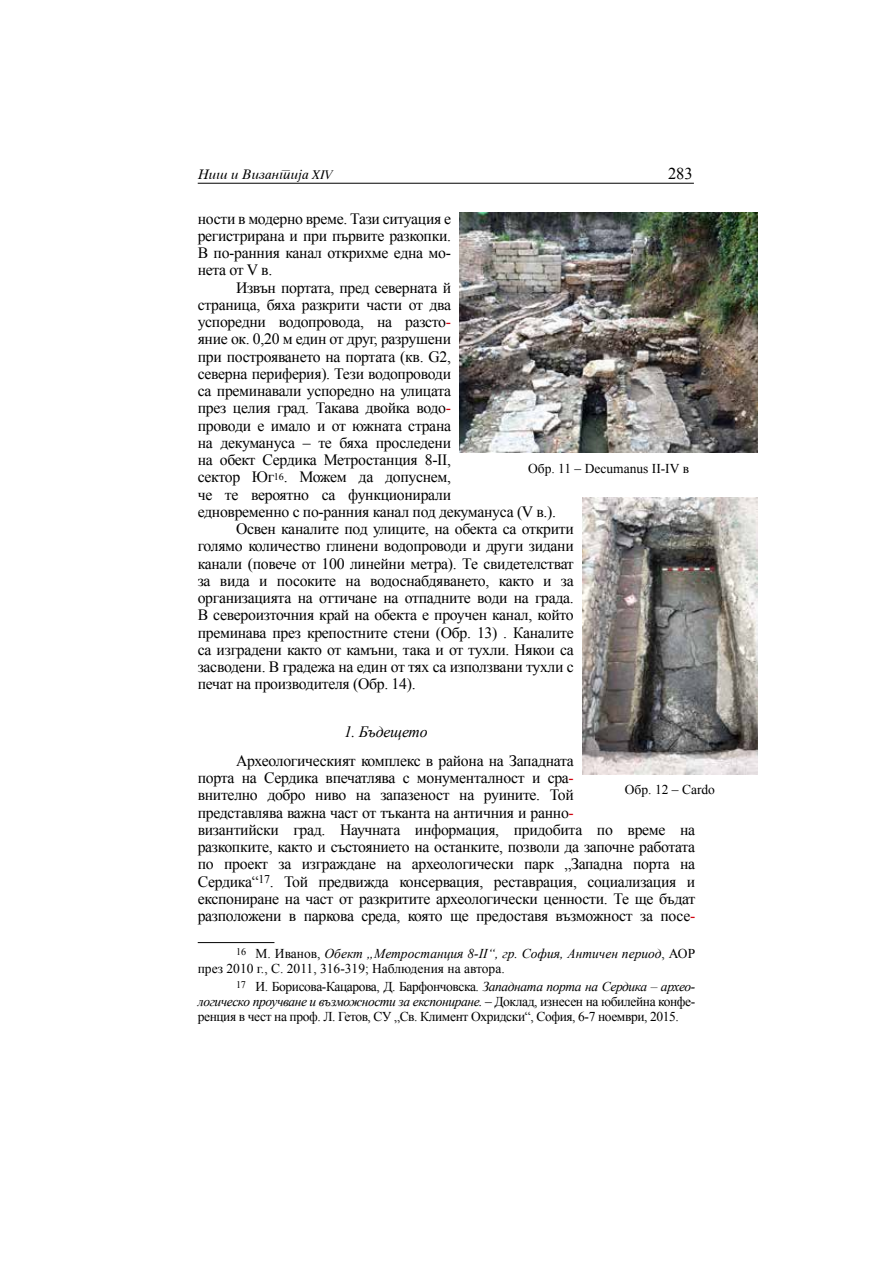
<style>
.page{position:relative;width:893px;height:1263px;background:#fff}
.page>*{position:absolute;margin:0;border:0;box-sizing:border-box;transform-origin:0 0}
.t1{font:16.5px "Times New Roman";color:#000}
.t2{font:15.75px/17.2px "Times New Roman";letter-spacing:-.02em;color:#000;text-align:justify}
.t3{font:italic 15.75px "Times New Roman";letter-spacing:-.02em;color:#000}
.t4{font:13.5px/15px "Times New Roman";letter-spacing:-.015em;color:#000}
.t5{font:italic 13.5px "Cir Times";color:#000}
.s1{font-family:"Times Roman YU Italic";font-style:normal}
.s2{color:#d1010e}
.s3{font-style:italic}
</style>
<div class="page">
<hr style="left:198px;top:183px;width:496px;height:1px;background:#000">
<hr style="left:198px;top:942px;width:76px;height:1px;background:#000">
<img style="left:460px;top:213px;width:298px;height:239px">
<img style="left:582px;top:498px;width:176px;height:276px">
<p class="t5" style="left:198px;top:166px;width:137px">Ni{ i Vizantija <span class="s1">XIV</span></p>
<p class="t1" style="left:668px;top:162px;width:26px">283</p>
<p class="t2" style="left:198px;top:209px;width:255px">ности в модерно време. Тази ситуация е регистрирана и при първите разкопки.<br>В по-ранния канал открихме една мо&shy;нета от V в.</p>
<p class="t2" style="left:236px;top:278px;width:217px">Извън портата, пред северната й</p>
<p class="t2" style="left:198px;top:296px;width:255px">страница, бяха разкрити части от два</p>
<p class="t2" style="left:198px;top:313px;width:255px">успоредни водопровода, на разсто<span class="s2">-</span></p>
<p class="t2" style="left:198px;top:330px;width:255px">яние ок. 0,20 м един от друг, разрушени</p>
<p class="t2" style="left:198px;top:347px;width:255px">при построяването на портата (кв. G2,</p>
<p class="t2" style="left:198px;top:365px;width:255px">северна периферия). Тези водопроводи</p>
<p class="t2" style="left:198px;top:382px;width:255px">са преминавали успоредно на улицата</p>
<p class="t2" style="left:198px;top:399px;width:255px">през целия град. Такава двойка водо<span class="s2">-</span></p>
<p class="t2" style="left:198px;top:416px;width:255px">проводи е имало и от южната страна</p>
<p class="t2" style="left:198px;top:434px;width:255px">на декумануса – те бяха проследени</p>
<p class="t2" style="left:198px;top:451px;width:255px">на обект Сердика Метростанция 8-ІІ,</p>
<p class="t2" style="left:198px;top:468px;width:255px">сектор Юг<sup>16</sup>. Можем да допуснем,</p>
<p class="t2" style="left:198px;top:485px;width:255px">че те вероятно са функционирали</p>
<p class="t2" style="left:198px;top:503px;width:360px">едновременно с по-ранния канал под декумануса (V в.).</p>
<p class="t2" style="left:236px;top:520px;width:339px">Освен каналите под улиците, на обекта са открити</p>
<p class="t2" style="left:198px;top:537px;width:378px">голямо количество глинени водопроводи и други зидани</p>
<p class="t2" style="left:198px;top:554px;width:378px">канали (повече от 100 линейни метра). Те свидетелстват</p>
<p class="t2" style="left:198px;top:572px;width:378px">за вида и посоките на водоснабдяването, както и за</p>
<p class="t2" style="left:198px;top:589px;width:378px">организацията на оттичане на отпадните води на града.</p>
<p class="t2" style="left:198px;top:606px;width:378px">В североизточния край на обекта е проучен канал, който</p>
<p class="t2" style="left:198px;top:623px;width:378px">преминава през крепостните стени (Обр. 13) . Каналите</p>
<p class="t2" style="left:198px;top:641px;width:378px">са изградени както от камъни, така и от тухли. Някои са</p>
<p class="t2" style="left:198px;top:658px;width:378px">засводени. В градежа на един от тях са използвани тухли с</p>
<p class="t2" style="left:198px;top:675px;width:219px">печат на производителя (Обр. 14).</p>
<p class="t3" style="left:344px;top:720px;width:85px">1. Бъдещето</p>
<p class="t2" style="left:198px;top:752px;width:499px;text-align:left;text-indent:38px">Археологическият комплекс в района на Западната<br>порта на Сердика впечатлява с монументалност и сра<span class="s2">-<br></span>внително добро ниво на запазеност на руините. Той<br>представлява важна част от тъканта на античния и ранно<span class="s2">-<br></span>византийски град. Научната информация, придобита по време на разкопките, както и състоянието на останките, позволи да започне работата по проект за изграждане на археологически парк „Западна порта на Сердика“<sup>17</sup>. Той предвижда консервация, реставрация, социализация и експониране на част от разкритите археологически ценности. Те ще бъдат разположени в паркова среда, която ще предоставя възможност за посе<span class="s2">-</span></p>
<p class="t4" style="left:198px;top:945px;width:499px;text-indent:38px"><sup>16</sup> М. Иванов, <span class="s3">Обект „Метростанция 8-ІІ“, гр. София, Античен период</span>, АОР през 2010 г., С. 2011, 316-319; Наблюдения на автора.</p>
<p class="t4" style="left:198px;top:978px;width:499px;text-align:justify;text-indent:38px"><sup>17</sup> И. Борисова-Кацарова, Д. Барфончовска. <span class="s3">Западната порта на Сердика – архео&shy;логическо проучване и възможности за експониране.</span> – Доклад, изнесен на юбилейна конфе&shy;ренция в чест на проф. Л. Гетов, СУ „Св. Климент Охридски“, София, 6-7 ноември, 2015.</p>
<p class="t4" style="left:528px;top:461px;width:162px">Обр. 11 – Decumanus ІІ-ІV в</p>
<p class="t4" style="left:625px;top:781px;width:92px">Обр. 12 – Cardo</p>
</div>
